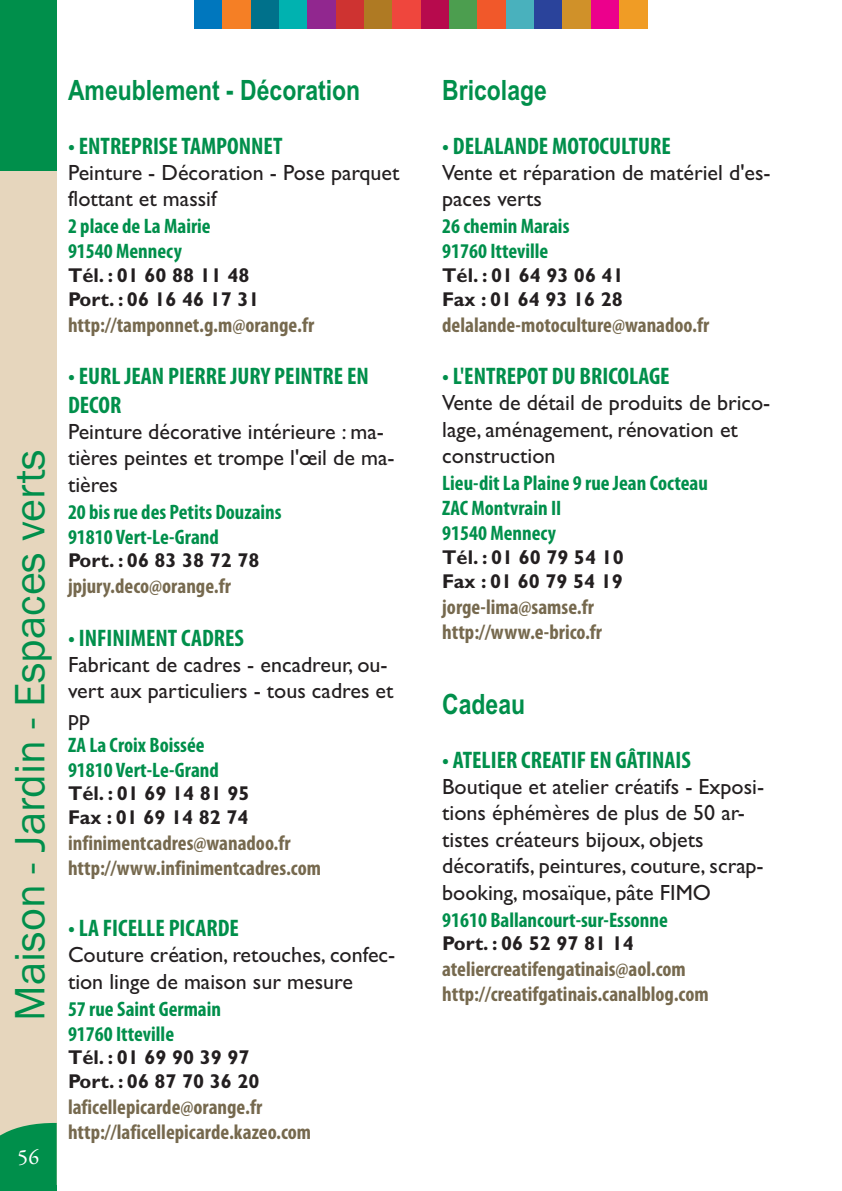
<style>
.page{position:relative;width:842px;height:1191px;background:#fff}
.page>*{position:absolute;margin:0;border:0;box-sizing:border-box;transform-origin:0 0}
.t1{font:44px "Franklin Gothic";color:#008f4b}
.t2{font:700 28px "Arial Narrow";color:#008f4b}
.t3{font:700 condensed 24px/28.8px "Myriad Pro";color:#008f4b}
.t4{font:22px/26.4px "Gill Sans";color:#231f20}
.t5{font:22px "Garamond Premr Pro";color:#fff}
.t6{font:700 condensed 21px/25.2px "Myriad Pro";color:#76694e}
.t7{font:700 condensed 21px/25.2px "Myriad Pro";color:#008f4b}
.t8{font:700 20px/24px "Gill Sans";color:#231f20}
</style>
<div class="page">
<div style="left:0;top:170px;width:57px;height:1021px;background:#e6d6bd"></div>
<div style="left:0;top:0;width:57px;height:170px;background:#008f4b"></div>
<svg style="left:0;top:1122px;width:57px;height:63px;background:#119453"></svg>
<div style="left:194px;top:0;width:29px;height:28px;background:#0077be"></div>
<div style="left:223px;top:0;width:28px;height:28px;background:#f57f25"></div>
<div style="left:251px;top:0;width:28px;height:28px;background:#00718b"></div>
<div style="left:279px;top:0;width:29px;height:28px;background:#00b2b0"></div>
<div style="left:308px;top:0;width:28px;height:28px;background:#91278f"></div>
<div style="left:336px;top:0;width:28px;height:28px;background:#ce3331"></div>
<div style="left:364px;top:0;width:29px;height:28px;background:#af7a23"></div>
<div style="left:393px;top:0;width:28px;height:28px;background:#ef463d"></div>
<div style="left:421px;top:0;width:28px;height:28px;background:#b70a4d"></div>
<div style="left:449px;top:0;width:29px;height:28px;background:#4c9e4f"></div>
<div style="left:478px;top:0;width:28px;height:28px;background:#f1582a"></div>
<div style="left:506px;top:0;width:28px;height:28px;background:#49b1bd"></div>
<div style="left:534px;top:0;width:29px;height:28px;background:#2a439b"></div>
<div style="left:591px;top:0;width:28px;height:28px;background:#ec008c"></div>
<div style="left:619px;top:0;width:29px;height:28px;background:#f09c25"></div>
<div style="left:563px;top:0;width:28px;height:28px;background:#d09129"></div>
<div style="left:0;top:1185px;width:57px;height:6px;background:#008f4b"></div>
<h1 class="t1" style="left:14px;top:1020px;width:573px;rotate:-90deg">Maison - Jardin - Espaces verts</h1>
<p class="t5" style="left:18px;top:1143px;width:23px">56</p>
<p class="t2" style="left:68px;top:80px;width:294px">Ameublement - Décoration</p>
<p class="t3" style="left:68px;top:133px;width:216px">• ENTREPRISE TAMPONNET</p>
<p class="t4" style="left:68px;top:161px;width:333px">Peinture - Décoration - Pose parquet flottant et massif</p>
<p class="t7" style="left:68px;top:215px;width:144px">2 place de La Mairie<br>91540 Mennecy</p>
<p class="t8" style="left:68px;top:265px;width:193px">Tél. : 01 60 88 11 48<br>Port. : 06 16 46 17 31</p>
<p class="t6" style="left:68px;top:314px;width:248px">http://tamponnet.g.m@orange.fr</p>
<p class="t3" style="left:68px;top:364px;width:302px">• EURL JEAN PIERRE JURY PEINTRE EN<br>DECOR</p>
<p class="t4" style="left:68px;top:421px;width:328px">Peinture décorative intérieure : ma&shy;tières peintes et trompe l'œil de ma&shy;tières</p>
<p class="t7" style="left:68px;top:501px;width:215px">20 bis rue des Petits Douzains<br>91810 Vert-Le-Grand</p>
<p class="t8" style="left:68px;top:551px;width:193px">Port. : 06 83 38 72 78</p>
<p class="t6" style="left:68px;top:575px;width:164px">jpjury.deco@orange.fr</p>
<p class="t3" style="left:68px;top:625px;width:177px">• INFINIMENT CADRES</p>
<p class="t4" style="left:68px;top:653px;width:327px">Fabricant de cadres - encadreur, ou&shy;vert aux particuliers - tous cadres et pp</p>
<p class="t7" style="left:68px;top:734px;width:152px">ZA La Croix Boissée<br>91810 Vert-Le-Grand</p>
<p class="t8" style="left:68px;top:783px;width:183px">Tél. : 01 69 14 81 95<br>Fax : 01 69 14 82 74</p>
<p class="t6" style="left:68px;top:832px;width:254px">infinimentcadres@wanadoo.fr http://www.infinimentcadres.com</p>
<p class="t3" style="left:68px;top:916px;width:172px">• LA FICELLE PICARDE</p>
<p class="t4" style="left:68px;top:944px;width:329px">Couture création, retouches, confec&shy;tion linge de maison sur mesure</p>
<p class="t7" style="left:68px;top:998px;width:155px">57 rue Saint Germain<br>91760 Itteville</p>
<p class="t8" style="left:68px;top:1047px;width:193px">Tél. : 01 69 90 39 97<br>Port. : 06 87 70 36 20</p>
<p class="t6" style="left:68px;top:1096px;width:245px">laficellepicarde@orange.fr http://laficellepicarde.kazeo.com</p>
<p class="t2" style="left:442px;top:80px;width:106px">Bricolage</p>
<p class="t3" style="left:442px;top:133px;width:230px">• DELALANDE MOTOCULTURE</p>
<p class="t4" style="left:442px;top:161px;width:330px">Vente et réparation de matériel d'es&shy;paces verts</p>
<p class="t7" style="left:442px;top:215px;width:129px">26 chemin Marais<br>91760 Itteville</p>
<p class="t8" style="left:442px;top:265px;width:183px">Tél. : 01 64 93 06 41<br>Fax : 01 64 93 16 28</p>
<p class="t6" style="left:442px;top:314px;width:268px">delalande-motoculture@wanadoo.fr</p>
<p class="t3" style="left:442px;top:364px;width:229px">• L'ENTREPOT DU BRICOLAGE</p>
<p class="t4" style="left:442px;top:392px;width:330px">Vente de détail de produits de brico&shy;lage, aménagement, rénovation et construction</p>
<p class="t7" style="left:442px;top:472px;width:267px">Lieu-dit La Plaine 9 rue Jean Cocteau<br>ZAC Montvrain II<br>91540 Mennecy</p>
<p class="t8" style="left:442px;top:547px;width:183px">Tél. : 01 60 79 54 10<br>Fax : 01 60 79 54 19</p>
<p class="t6" style="left:442px;top:596px;width:161px">jorge-lima@samse.fr http://www.e-brico.fr</p>
<p class="t2" style="left:442px;top:694px;width:84px">Cadeau</p>
<p class="t3" style="left:442px;top:747px;width:250px">• ATELIER CREATIF EN GÂTINAIS</p>
<p class="t4" style="left:442px;top:775px;width:323px">Boutique et atelier créatifs - Exposi&shy;tions éphémères de plus de 50 ar&shy;tistes créateurs bijoux, objets décoratifs, peintures, couture, scrap&shy;booking, mosaïque, pâte FIMO</p>
<p class="t7" style="left:442px;top:908px;width:227px">91610 Ballancourt-sur-Essonne</p>
<p class="t8" style="left:442px;top:933px;width:193px">Port. : 06 52 97 81 14</p>
<p class="t6" style="left:442px;top:958px;width:268px">ateliercreatifengatinais@aol.com http://creatifgatinais.canalblog.com</p>
</div>
